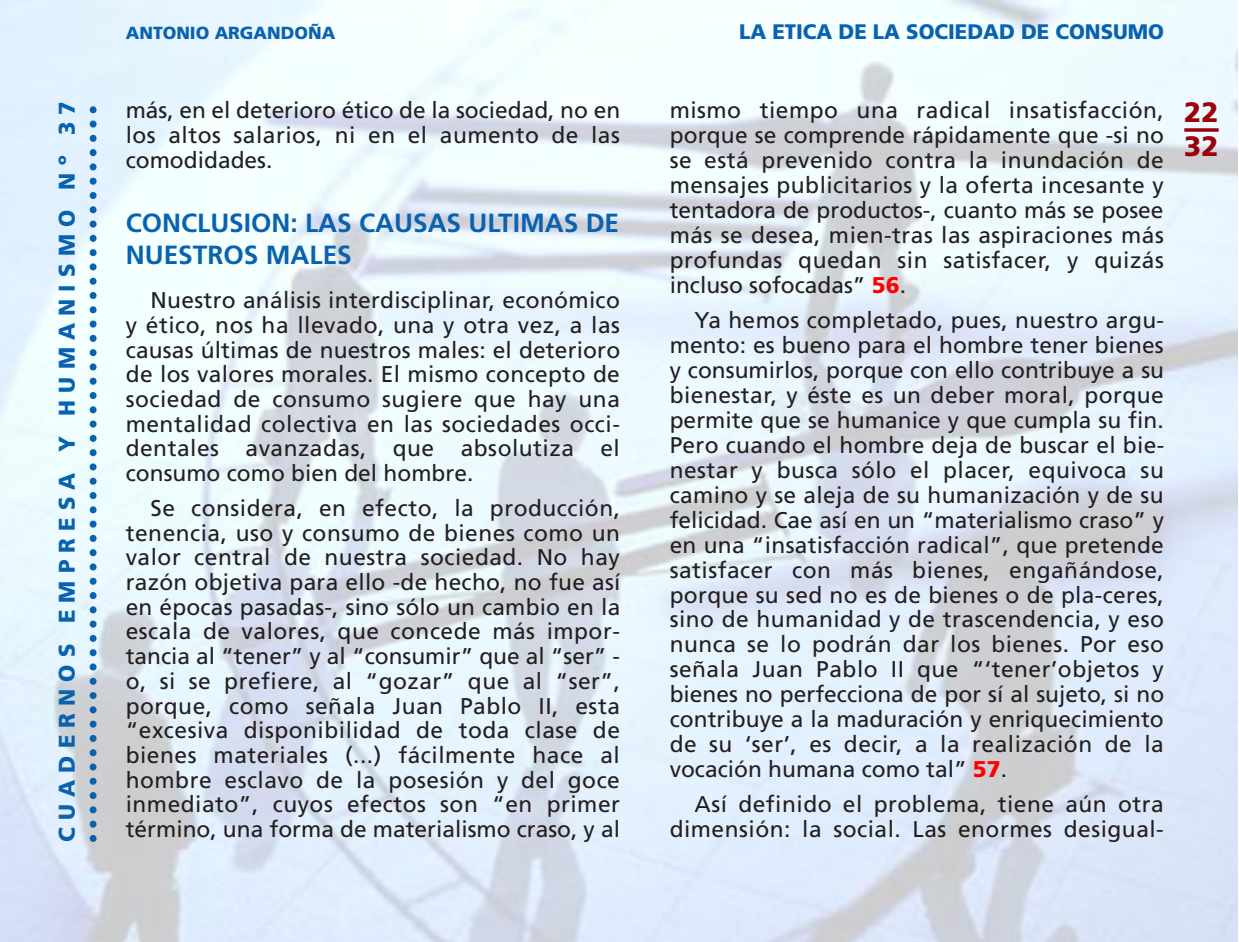
<style>
.page{position:relative;width:1239px;height:942px;background:#fff}
.page>*{position:absolute;margin:0;border:0;box-sizing:border-box;transform-origin:0 0}
.t1{font:900 28px/33.6px "Frutiger";color:#9c000d}
.t2{font:700 26.25px/31.7px "Frutiger";color:#0862b0}
.t3{font:22.75px/25px "Frutiger";letter-spacing:.02em;color:#231f20;text-align:justify}
.t4{font:900 22.75px "Frutiger";letter-spacing:.325em;color:#0862b0}
.t5{font:900 21px "Frutiger";color:#0862b0}
.t6{font:900 17.5px "Frutiger";color:#0862b0}
.s1{font-weight:900;color:#f00}
</style>
<div class="page">
<img style="left:1px;top:0;width:1236px;height:942px">
<svg style="left:1184px;top:128px;width:35px;height:4px"></svg>
<svg style="left:90px;top:101px;width:7px;height:737px;background:#92bbda"></svg>
<p class="t4" style="left:58px;top:842px;width:742px;rotate:-90deg">CUADERNOS EMPRESA Y HUMANISMO Nº 37</p>
<p class="t6" style="left:126px;top:26px;width:211px">ANTONIO ARGANDOÑA</p>
<p class="t5" style="left:739px;top:23px;width:427px">LA ETICA DE LA SOCIEDAD DE CONSUMO</p>
<p class="t3" style="left:126px;top:100px;width:496px">más, en el deterioro ético de la sociedad, no en los altos salarios, ni en el aumento de las comodidades.</p>
<p class="t2" style="left:126px;top:209px;width:495px">CONCLUSION: LAS CAUSAS ULTIMAS DE<br>NUESTROS MALES</p>
<p class="t3" style="left:126px;top:290px;width:496px;text-indent:25px">Nuestro análisis interdisciplinar, económico y ético, nos ha llevado, una y otra vez, a las causas últimas de nuestros males: el deterioro de los valores morales. El mismo concepto de sociedad de consumo sugiere que hay una mentalidad colectiva en las sociedades occi&shy;dentales avanzadas, que absolutiza el consumo como bien del hombre.</p>
<p class="t3" style="left:126px;top:497px;width:496px;text-indent:25px">Se considera, en efecto, la producción, tenencia, uso y consumo de bienes como un valor central de nuestra sociedad. No hay razón objetiva para ello -de hecho, no fue así en épocas pasadas-, sino sólo un cambio en la escala de valores, que concede más impor&shy;tancia al “tener” y al “consumir” que al “ser” - o, si se prefiere, al “gozar” que al “ser”, porque, como señala Juan Pablo II, esta “excesiva disponibilidad de toda clase de bienes materiales (...) fácilmente hace al hombre esclavo de la posesión y del goce inmediato”, cuyos efectos son “en primer término, una forma de materialismo craso, y al</p>
<p class="t3" style="left:670px;top:99px;width:496px">mismo tiempo una radical insatisfacción, porque se comprende rápidamente que -si no se está prevenido contra la inundación de mensajes publicitarios y la oferta incesante y tentadora de productos-, cuanto más se posee más se desea, mien-tras las aspiraciones más profundas quedan sin satisfacer, y quizás incluso sofocadas” <span class="s1">56</span>.</p>
<p class="t3" style="left:670px;top:309px;width:496px;text-indent:25px">Ya hemos completado, pues, nuestro argu&shy;mento: es bueno para el hombre tener bienes y consumirlos, porque con ello contribuye a su bienestar, y éste es un deber moral, porque permite que se humanice y que cumpla su fin.<br>Pero cuando el hombre deja de buscar el bie&shy;nestar y busca sólo el placer, equivoca su camino y se aleja de su humanización y de su felicidad. Cae así en un “materialismo craso” y en una “insatisfacción radical”, que pretende satisfacer con más bienes, engañándose, porque su sed no es de bienes o de pla-ceres, sino de humanidad y de trascendencia, y eso nunca se lo podrán dar los bienes. Por eso señala Juan Pablo II que “‘tener’objetos y bienes no perfecciona de por sí al sujeto, si no contribuye a la maduración y enriquecimiento de su ‘ser’, es decir, a la realización de la vocación humana como tal” <span class="s1">57</span>.</p>
<p class="t3" style="left:670px;top:793px;width:496px;text-align:right">Así definido el problema, tiene aún otra dimensión: la social. Las enormes desigual-</p>
<p class="t1" style="left:1184px;top:98px;width:36px">22<br>32</p>
</div>
